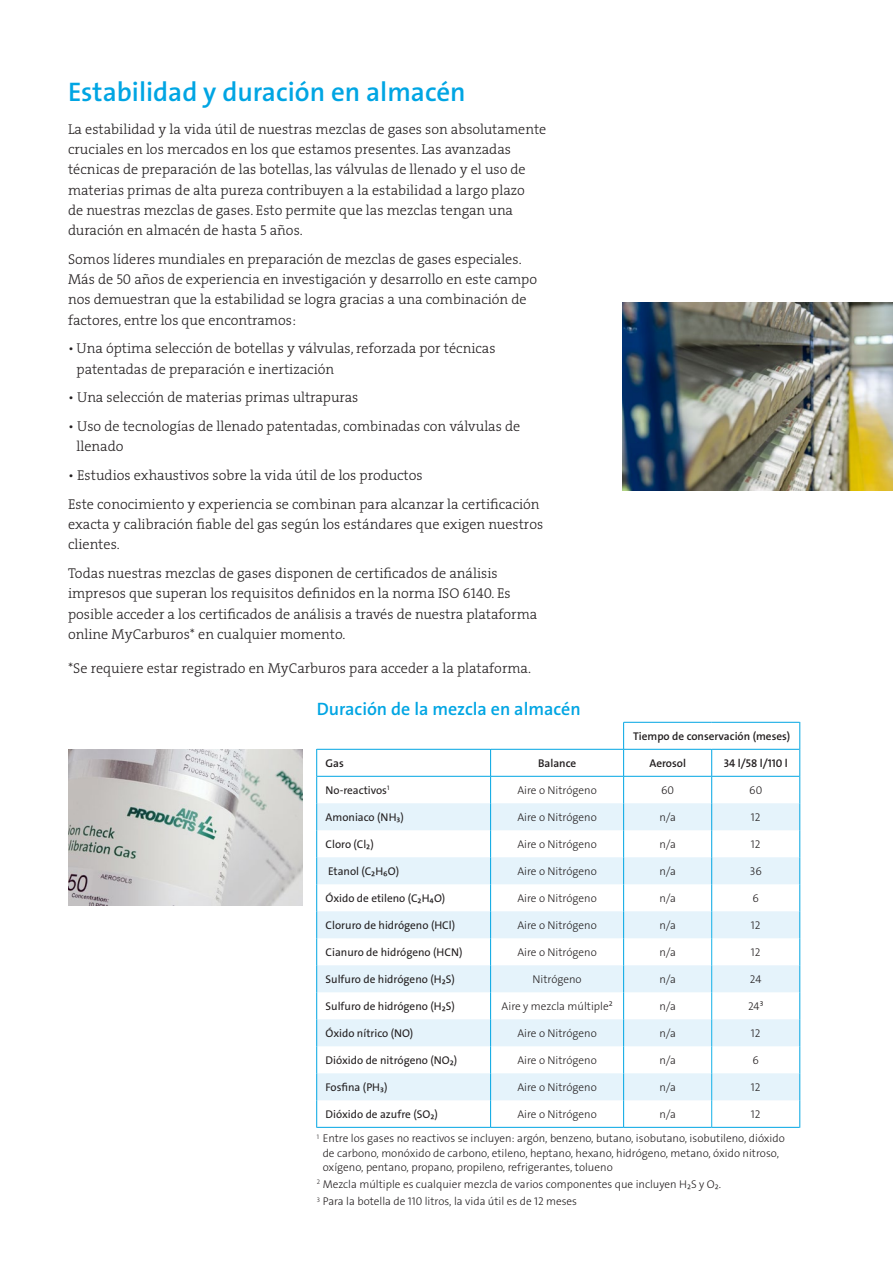
<style>
.page{position:relative;width:893px;height:1263px;background:#fff}
.page>*{position:absolute;margin:0;border:0;box-sizing:border-box;transform-origin:0 0}
.t1{font:600 27px "The Sans LF";color:#00a5e3}
.Table_figure_headlin{font:600 18px "The Sans LF";color:#00a5e3}
.Body_copy{font:14.25px/20.2px "The Serif LP3 Lig";color:#231f20}
.Disclaimer{font:300 11.25px/14.2px "The Sans LF";color:#231f20}
.Table_Text__Centered{font:300 11.25px "The Sans LF";color:#231f20}
.Table_Text__Centered-2{font:11.25px "The Sans LF";color:#231f20}
.Table_Labels__Bold{font:600 11.25px "The Sans LF";color:#231f20}
</style>
<div class="page">
<img style="left:623px;top:302px;width:270px;height:189px">
<svg style="left:317px;top:721px;width:483px;height:406px"></svg>
<svg style="left:317px;top:803px;width:482px;height:297px;fill:#e5f3fb"></svg>
<svg style="left:490px;top:749px;width:1px;height:379px"></svg>
<hr style="left:317px;top:749px;width:173px;height:1px;background:#00a5e3">
<hr style="left:491px;top:749px;width:132px;height:1px;background:#00a5e3">
<svg style="left:711px;top:749px;width:1px;height:378px"></svg>
<hr style="left:317px;top:776px;width:173px;height:1px;background:#00a5e3">
<hr style="left:491px;top:776px;width:132px;height:1px;background:#00a5e3">
<hr style="left:624px;top:776px;width:87px;height:1px;background:#00a5e3">
<hr style="left:712px;top:776px;width:87px;height:1px;background:#00a5e3">
<hr style="left:624px;top:722px;width:88px;height:1px;background:#00a5e3">
<hr style="left:712px;top:722px;width:87px;height:1px;background:#00a5e3">
<hr style="left:624px;top:749px;width:87px;height:1px;background:#00a5e3">
<hr style="left:712px;top:749px;width:87px;height:1px;background:#00a5e3">
<svg style="left:623px;top:722px;width:1px;height:406px"></svg>
<hr style="left:317px;top:722px;width:174px;height:1px;background:#fff">
<hr style="left:491px;top:722px;width:132px;height:1px;background:#fff">
<hr style="left:317px;top:1127px;width:173px;height:1px;background:#00a5e3">
<hr style="left:491px;top:1127px;width:132px;height:1px;background:#00a5e3">
<hr style="left:624px;top:1127px;width:88px;height:1px;background:#00a5e3">
<hr style="left:712px;top:1127px;width:87px;height:1px;background:#00a5e3">
<svg style="left:799px;top:722px;width:1px;height:406px"></svg>
<svg style="left:316px;top:749px;width:1px;height:379px"></svg>
<img style="left:68px;top:749px;width:235px;height:156px">
<p class="t1" style="left:68px;top:74px;width:399px">Estabilidad y duración en almacén</p>
<p class="Body_copy" style="left:68px;top:119px;width:480px">La estabilidad y la vida útil de nuestras mezclas de gases son absolutamente cruciales en los mercados en los que estamos presentes. Las avanzadas técnicas de preparación de las botellas, las válvulas de llenado y el uso de materias primas de alta pureza contribuyen a la estabilidad a largo plazo<br>de nuestras mezclas de gases. Esto permite que las mezclas tengan una duración en almacén de hasta 5 años.</p>
<p class="Body_copy" style="left:68px;top:249px;width:471px">Somos líderes mundiales en preparación de mezclas de gases especiales.<br>Más de 50 años de experiencia en investigación y desarrollo en este campo nos demuestran que la estabilidad se logra gracias a una combinación de factores, entre los que encontramos:</p>
<p class="Body_copy" style="left:77px;top:338px;width:421px;text-indent:-9px">• Una óptima selección de botellas y válvulas, reforzada por técnicas patentadas de preparación e inertización</p>
<p class="Body_copy" style="left:68px;top:387px;width:292px">• Una selección de materias primas ultrapuras</p>
<p class="Body_copy" style="left:77px;top:416px;width:445px;text-indent:-9px">• Uso de tecnologías de llenado patentadas, combinadas con válvulas de llenado</p>
<p class="Body_copy" style="left:68px;top:465px;width:356px">• Estudios exhaustivos sobre la vida útil de los productos</p>
<p class="Body_copy" style="left:68px;top:494px;width:477px">Este conocimiento y experiencia se combinan para alcanzar la certificación exacta y calibración fiable del gas según los estándares que exigen nuestros clientes.</p>
<p class="Body_copy" style="left:68px;top:563px;width:471px">Todas nuestras mezclas de gases disponen de certificados de análisis impresos que superan los requisitos definidos en la norma ISO 6140. Es posible acceder a los certificados de análisis a través de nuestra plataforma online MyCarburos* en cualquier momento.</p>
<p class="Body_copy" style="left:68px;top:658px;width:464px">*Se requiere estar registrado en MyCarburos para acceder a la plataforma.</p>
<p class="Table_figure_headlin" style="left:317px;top:698px;width:265px">Duración de la mezcla en almacén</p>
<p class="Table_Labels__Bold" style="left:633px;top:729px;width:158px">Tiempo de conservación (meses)</p>
<p class="Table_Labels__Bold" style="left:326px;top:756px;width:20px">Gas</p>
<p class="Table_Labels__Bold" style="left:538px;top:756px;width:40px">Balance</p>
<p class="Table_Labels__Bold" style="left:649px;top:756px;width:38px">Aerosol</p>
<p class="Table_Labels__Bold" style="left:724px;top:756px;width:65px">34 l/58 l/110 l</p>
<p class="Table_Text__Centered-2" style="left:326px;top:783px;width:65px">No-reactivos<sup>1</sup></p>
<p class="Table_Text__Centered" style="left:517px;top:783px;width:81px">Aire o Nitrógeno</p>
<p class="Table_Text__Centered" style="left:661px;top:783px;width:15px">60</p>
<p class="Table_Text__Centered" style="left:749px;top:783px;width:15px">60</p>
<p class="Table_Text__Centered-2" style="left:326px;top:810px;width:80px">Amoniaco (NH₃)</p>
<p class="Table_Text__Centered" style="left:517px;top:810px;width:81px">Aire o Nitrógeno</p>
<p class="Table_Text__Centered" style="left:659px;top:810px;width:18px">n/a</p>
<p class="Table_Text__Centered" style="left:751px;top:810px;width:11px">12</p>
<p class="Table_Text__Centered-2" style="left:326px;top:837px;width:50px">Cloro (Cl₂)</p>
<p class="Table_Text__Centered" style="left:517px;top:837px;width:81px">Aire o Nitrógeno</p>
<p class="Table_Text__Centered" style="left:659px;top:837px;width:18px">n/a</p>
<p class="Table_Text__Centered" style="left:751px;top:837px;width:11px">12</p>
<p class="Table_Text__Centered-2" style="left:328px;top:864px;width:73px">Etanol (C₂H₆O)</p>
<p class="Table_Text__Centered" style="left:517px;top:864px;width:81px">Aire o Nitrógeno</p>
<p class="Table_Text__Centered" style="left:659px;top:864px;width:18px">n/a</p>
<p class="Table_Text__Centered" style="left:750px;top:864px;width:14px">36</p>
<p class="Table_Text__Centered-2" style="left:326px;top:891px;width:121px">Óxido de etileno (C₂H₄O)</p>
<p class="Table_Text__Centered" style="left:517px;top:891px;width:81px">Aire o Nitrógeno</p>
<p class="Table_Text__Centered" style="left:659px;top:891px;width:18px">n/a</p>
<p class="Table_Text__Centered" style="left:752px;top:891px;width:8px">6</p>
<p class="Table_Text__Centered-2" style="left:326px;top:918px;width:131px">Cloruro de hidrógeno (HCl)</p>
<p class="Table_Text__Centered" style="left:517px;top:918px;width:81px">Aire o Nitrógeno</p>
<p class="Table_Text__Centered" style="left:659px;top:918px;width:18px">n/a</p>
<p class="Table_Text__Centered" style="left:751px;top:918px;width:11px">12</p>
<p class="Table_Text__Centered-2" style="left:326px;top:945px;width:138px">Cianuro de hidrógeno (HCN)</p>
<p class="Table_Text__Centered" style="left:517px;top:945px;width:81px">Aire o Nitrógeno</p>
<p class="Table_Text__Centered" style="left:659px;top:945px;width:18px">n/a</p>
<p class="Table_Text__Centered" style="left:751px;top:945px;width:11px">12</p>
<p class="Table_Text__Centered-2" style="left:326px;top:972px;width:131px">Sulfuro de hidrógeno (H₂S)</p>
<p class="Table_Text__Centered" style="left:532px;top:972px;width:51px">Nitrógeno</p>
<p class="Table_Text__Centered" style="left:659px;top:972px;width:18px">n/a</p>
<p class="Table_Text__Centered" style="left:750px;top:972px;width:13px">24</p>
<p class="Table_Text__Centered-2" style="left:326px;top:999px;width:131px">Sulfuro de hidrógeno (H₂S)</p>
<p class="Table_Text__Centered" style="left:502px;top:999px;width:112px">Aire y mezcla múltiple²</p>
<p class="Table_Text__Centered" style="left:659px;top:999px;width:18px">n/a</p>
<p class="Table_Text__Centered" style="left:748px;top:999px;width:17px">24³</p>
<p class="Table_Text__Centered-2" style="left:326px;top:1026px;width:89px">Óxido nítrico (NO)</p>
<p class="Table_Text__Centered" style="left:517px;top:1026px;width:81px">Aire o Nitrógeno</p>
<p class="Table_Text__Centered" style="left:659px;top:1026px;width:18px">n/a</p>
<p class="Table_Text__Centered" style="left:751px;top:1026px;width:11px">12</p>
<p class="Table_Text__Centered-2" style="left:326px;top:1053px;width:133px">Dióxido de nitrógeno (NO₂)</p>
<p class="Table_Text__Centered" style="left:517px;top:1053px;width:81px">Aire o Nitrógeno</p>
<p class="Table_Text__Centered" style="left:659px;top:1053px;width:18px">n/a</p>
<p class="Table_Text__Centered" style="left:752px;top:1053px;width:8px">6</p>
<p class="Table_Text__Centered-2" style="left:326px;top:1080px;width:63px">Fosfina (PH₃)</p>
<p class="Table_Text__Centered" style="left:517px;top:1080px;width:81px">Aire o Nitrógeno</p>
<p class="Table_Text__Centered" style="left:659px;top:1080px;width:18px">n/a</p>
<p class="Table_Text__Centered" style="left:751px;top:1080px;width:11px">12</p>
<p class="Table_Text__Centered-2" style="left:326px;top:1107px;width:114px">Dióxido de azufre (SO₂)</p>
<p class="Table_Text__Centered" style="left:517px;top:1107px;width:81px">Aire o Nitrógeno</p>
<p class="Table_Text__Centered" style="left:659px;top:1107px;width:18px">n/a</p>
<p class="Table_Text__Centered" style="left:751px;top:1107px;width:11px">12</p>
<p class="Disclaimer" style="left:323px;top:1131px;width:464px;text-indent:-6px"><sup>1</sup> Entre los gases no reactivos se incluyen: argón, benzeno, butano, isobutano, isobutileno, dióxido de carbono, monóxido de carbono, etileno, heptano, hexano, hidrógeno, metano, óxido nitroso, oxígeno, pentano, propano, propileno, refrigerantes, tolueno</p>
<p class="Disclaimer" style="left:317px;top:1177px;width:406px"><sup>2</sup> Mezcla múltiple es cualquier mezcla de varios componentes que incluyen H₂S y O₂.</p>
<p class="Disclaimer" style="left:317px;top:1194px;width:262px"><sup>3</sup> Para la botella de 110 litros, la vida útil es de 12 meses</p>
</div>
